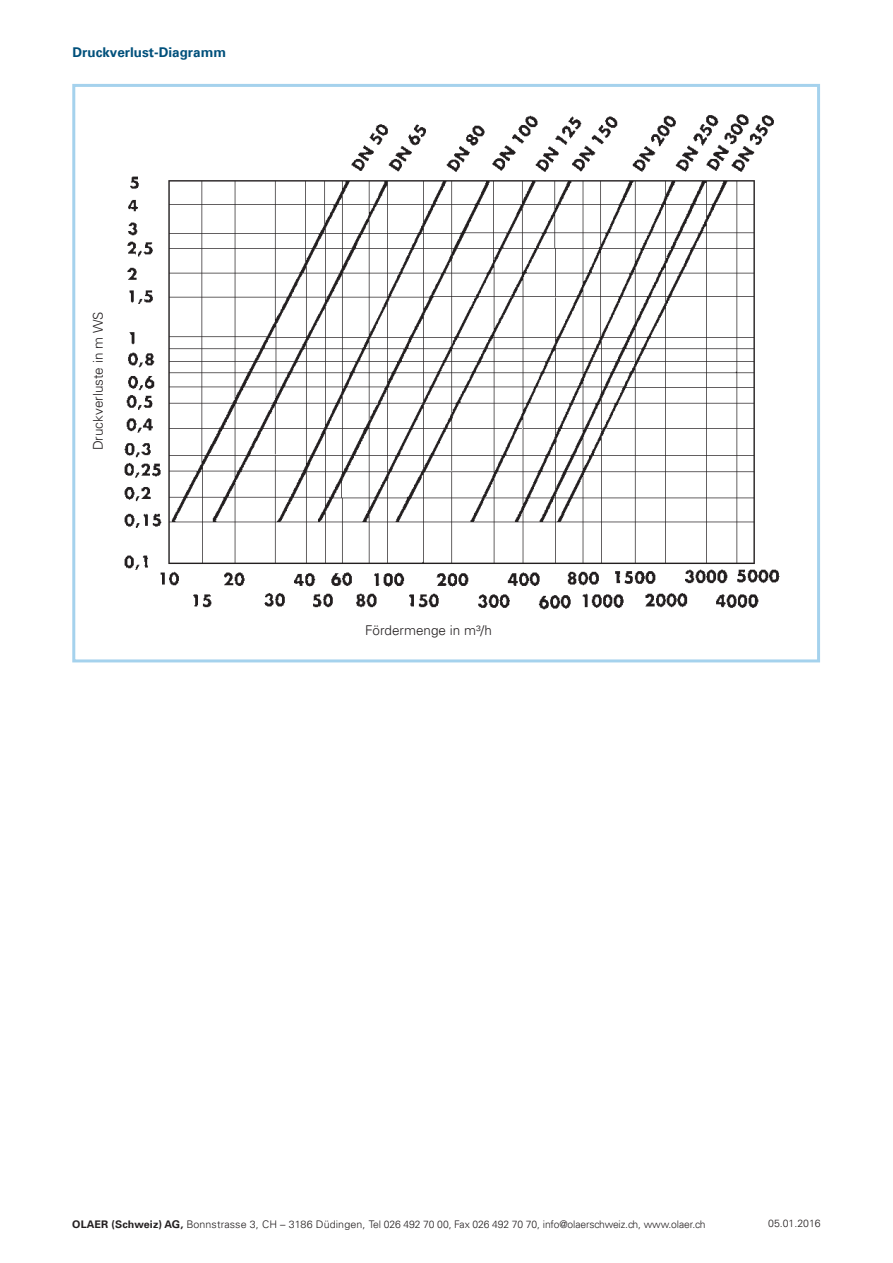
<style>
.page{position:relative;width:893px;height:1263px;background:#fff}
.page>*{position:absolute;margin:0;border:0;box-sizing:border-box;transform-origin:0 0}
.t1{font:300 13.5px "Univers LT";color:#231f20}
.t2{font:700 13.5px "Univers LT";color:#00507b}
.t3{font:300 10.5px "Univers LT";letter-spacing:-.01em;color:#231f20}
.s1{font-weight:700}
</style>
<div class="page">
<div style="left:72px;top:84px;width:748px;height:578px;border:3px solid #a5d2ed"></div>
<img style="left:124px;top:114px;width:656px;height:496px">
<p class="t2" style="left:72px;top:44px;width:155px">Druckverlust-Diagramm</p>
<p class="t1" style="left:90px;top:450px;width:140px;rotate:-90deg">Druckverluste in m WS</p>
<p class="t1" style="left:365px;top:622px;width:128px">Fördermenge in m³/h</p>
<p class="t3" style="left:72px;top:1217px;width:635px"><span class="s1">OLAER (Schweiz) AG,</span> Bonnstrasse 3, CH – 3186 Düdingen, Tel 026 492 70 00, Fax 026 492 70 70, info@olaerschweiz.ch, www.olaer.ch</p>
<p class="t3" style="left:768px;top:1217px;width:54px">05.01.2016</p>
</div>
